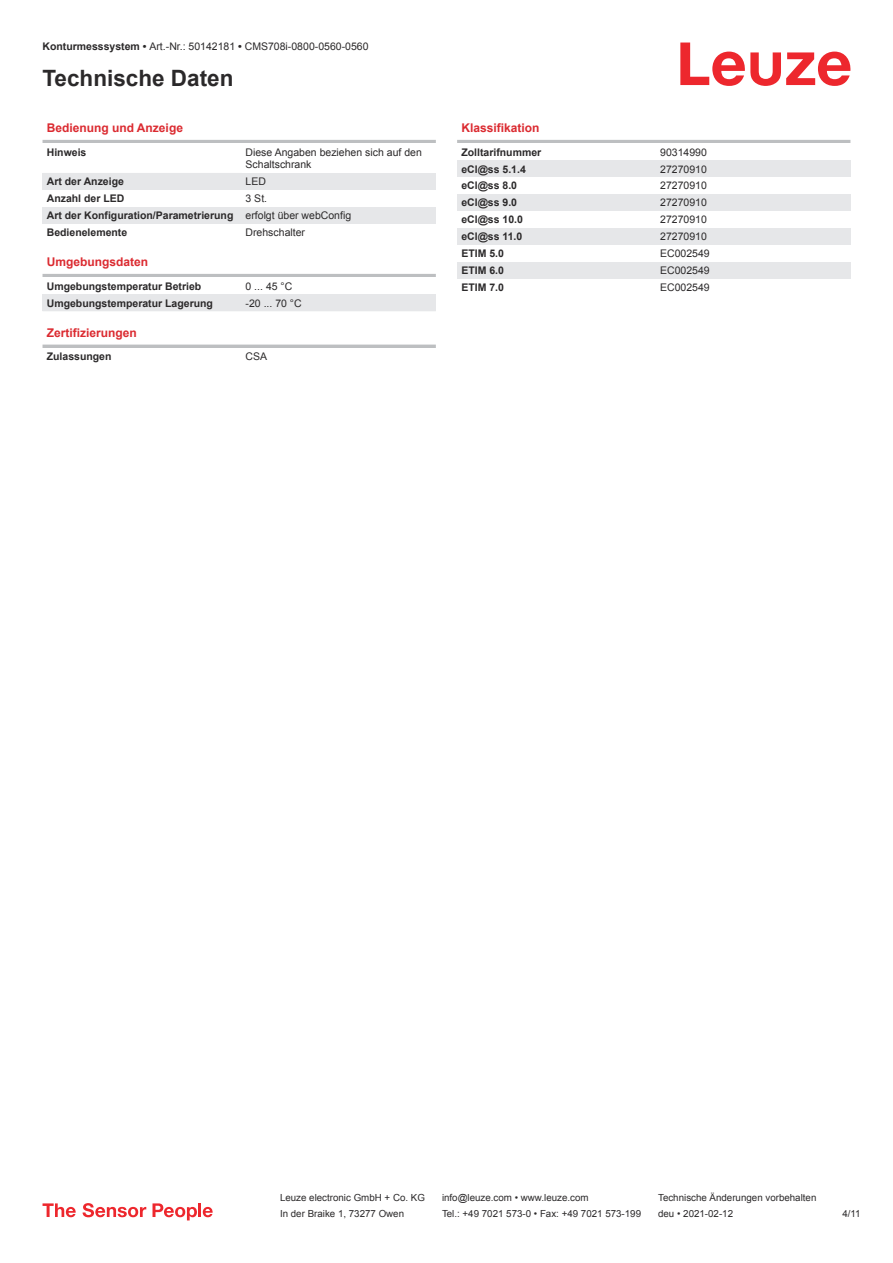
<style>
.page{position:relative;width:893px;height:1263px;background:#fff}
.page>*{position:absolute;margin:0;border:0;box-sizing:border-box;transform-origin:0 0}
.t1{font:700 22.5px "Arial";color:#2b292a}
.t2{font:700 12px "Arial";color:#db2a30}
.t3{font:700 10.5px/17px "Arial";color:#2b292a}
.t4{font:10.5px/12.6px "Arial";color:#2b292a}
.t5{font:9.75px "Arial";color:#2b292a}
.s1{font-weight:700}
.s2{font-weight:400}
</style>
<div class="page">
<svg style="left:680px;top:43px;width:170px;height:43px"></svg>
<hr style="left:43px;top:140px;width:393px;height:3px;background:#bdbfc1">
<div style="left:43px;top:173px;width:199px;height:17px;background:#e6e7e9"></div>
<div style="left:242px;top:173px;width:194px;height:17px;background:#e6e7e9"></div>
<div style="left:43px;top:207px;width:199px;height:17px;background:#e6e7e9"></div>
<div style="left:242px;top:207px;width:194px;height:17px;background:#e6e7e9"></div>
<hr style="left:43px;top:274px;width:393px;height:3px;background:#bdbfc1">
<div style="left:43px;top:294px;width:199px;height:17px;background:#e6e7e9"></div>
<div style="left:242px;top:294px;width:194px;height:17px;background:#e6e7e9"></div>
<hr style="left:43px;top:345px;width:393px;height:3px;background:#bdbfc1">
<hr style="left:457px;top:140px;width:393px;height:3px;background:#bdbfc1">
<div style="left:457px;top:160px;width:200px;height:17px;background:#e6e7e9"></div>
<div style="left:657px;top:160px;width:193px;height:17px;background:#e6e7e9"></div>
<div style="left:457px;top:194px;width:200px;height:17px;background:#e6e7e9"></div>
<div style="left:657px;top:194px;width:193px;height:17px;background:#e6e7e9"></div>
<div style="left:457px;top:228px;width:200px;height:17px;background:#e6e7e9"></div>
<div style="left:657px;top:228px;width:193px;height:17px;background:#e6e7e9"></div>
<div style="left:457px;top:262px;width:200px;height:17px;background:#e6e7e9"></div>
<div style="left:657px;top:262px;width:193px;height:17px;background:#e6e7e9"></div>
<svg style="left:43px;top:1203px;width:33px;height:14px"></svg>
<svg style="left:83px;top:1203px;width:63px;height:14px"></svg>
<svg style="left:153px;top:1203px;width:44px;height:17px"></svg>
<hr style="left:198px;top:1203px;width:3px;height:14px;background:#ed272d">
<svg style="left:203px;top:1207px;width:10px;height:10px"></svg>
<p class="t4" style="left:43px;top:41px;width:327px"><span class="s1">Konturmesssystem •</span> Art.-Nr.: 50142181 <span class="s1">•</span> CMS708i-0800-0560-0560</p>
<h1 class="t1" style="left:43px;top:70px;width:192px">Technische Daten</h1>
<p class="t2" style="left:47px;top:123px;width:138px">Bedienung und Anzeige</p>
<p class="t3" style="left:47px;top:144px;width:41px">Hinweis</p>
<p class="t4" style="left:246px;top:147px;width:178px">Diese Angaben beziehen sich auf den<br>Schaltschrank</p>
<p class="t3" style="left:47px;top:174px;width:79px">Art der Anzeige</p>
<p class="t4" style="left:246px;top:176px;width:22px">LED</p>
<p class="t3" style="left:47px;top:191px;width:79px">Anzahl der LED</p>
<p class="t3" style="left:47px;top:191px;width:306px;text-indent:199px"><span class="s2">3 St.<br></span>Art der Konfiguration/Parametrierung <span class="s2">erfolgt über webConfig<br></span>Bedienelemente</p>
<p class="t4" style="left:246px;top:227px;width:61px">Drehschalter</p>
<p class="t2" style="left:47px;top:257px;width:103px">Umgebungsdaten</p>
<p class="t3" style="left:47px;top:278px;width:156px">Umgebungstemperatur Betrieb</p>
<p class="t4" style="left:246px;top:281px;width:48px">0 ... 45 °C</p>
<p class="t3" style="left:47px;top:295px;width:168px">Umgebungstemperatur Lagerung</p>
<p class="t4" style="left:246px;top:298px;width:58px">-20 ... 70 °C</p>
<p class="t2" style="left:47px;top:328px;width:92px">Zertifizierungen</p>
<p class="t3" style="left:47px;top:349px;width:66px">Zulassungen</p>
<p class="t4" style="left:246px;top:351px;width:23px">CSA</p>
<p class="t2" style="left:461px;top:123px;width:80px">Klassifikation</p>
<p class="t3" style="left:461px;top:144px;width:81px">Zolltarifnummer</p>
<p class="t4" style="left:660px;top:147px;width:48px">90314990</p>
<p class="t3" style="left:461px;top:161px;width:66px">eCl@ss 5.1.4</p>
<p class="t4" style="left:660px;top:164px;width:48px">27270910</p>
<p class="t3" style="left:461px;top:178px;width:57px">eCl@ss 8.0</p>
<p class="t4" style="left:660px;top:180px;width:48px">27270910</p>
<p class="t3" style="left:461px;top:195px;width:57px">eCl@ss 9.0</p>
<p class="t4" style="left:660px;top:197px;width:48px">27270910</p>
<p class="t3" style="left:461px;top:212px;width:63px">eCl@ss 10.0</p>
<p class="t4" style="left:660px;top:214px;width:48px">27270910</p>
<p class="t3" style="left:461px;top:229px;width:63px">eCl@ss 11.0</p>
<p class="t4" style="left:660px;top:231px;width:48px">27270910</p>
<p class="t3" style="left:461px;top:246px;width:44px">ETIM 5.0</p>
<p class="t4" style="left:660px;top:248px;width:51px">EC002549</p>
<p class="t3" style="left:461px;top:263px;width:44px">ETIM 6.0</p>
<p class="t4" style="left:660px;top:265px;width:51px">EC002549</p>
<p class="t3" style="left:461px;top:280px;width:44px">ETIM 7.0</p>
<p class="t4" style="left:660px;top:282px;width:51px">EC002549</p>
<p class="t5" style="left:280px;top:1194px;width:146px">Leuze electronic GmbH + Co. KG</p>
<p class="t5" style="left:442px;top:1194px;width:148px">info@leuze.com • www.leuze.com</p>
<p class="t5" style="left:658px;top:1194px;width:160px">Technische Änderungen vorbehalten</p>
<p class="t5" style="left:280px;top:1210px;width:126px">In der Braike 1, 73277 Owen</p>
<p class="t5" style="left:442px;top:1210px;width:201px">Tel.: +49 7021 573-0 • Fax: +49 7021 573-199</p>
<p class="t5" style="left:658px;top:1210px;width:76px">deu • 2021-02-12</p>
<p class="t5" style="left:842px;top:1210px;width:20px">4 /11</p>
</div>
